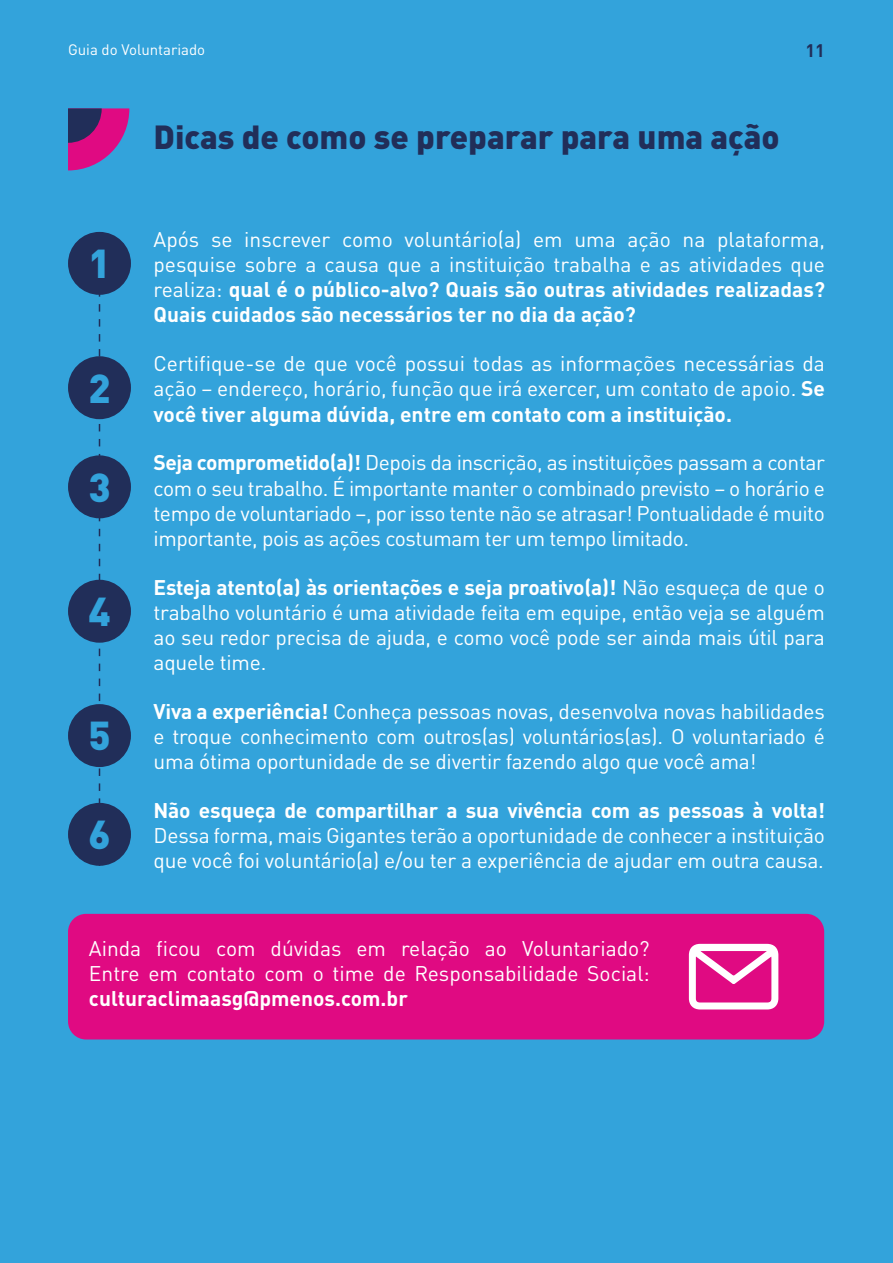
<style>
.page{position:relative;width:893px;height:1263px;background:#33a3db}
.page>*{position:absolute;margin:0;border:0;box-sizing:border-box;transform-origin:0 0}
.t1{font:900 39.9px "DIN Pro";color:#33a3db}
.t2{font:900 33px "DIN Pro";color:#212e59}
.t3{font:21px/25.2px "DIN Pro";letter-spacing:-.01em;color:#fff;text-align:justify}
.t4{font:700 21px "DIN Pro";letter-spacing:-.01em;color:#fff}
.t5{font:700 18px "DIN Pro";color:#212e59}
.t6{font:15px "DIN Pro";color:#fff}
.s1{font-weight:700}
</style>
<div class="page">
<svg style="left:99px;top:295px;width:1px;height:508px"></svg>
<svg style="left:68px;top:108px;width:61px;height:62px"></svg>
<div style="left:68px;top:232px;width:63px;height:63px;background:#212e59;border-radius:50%"></div>
<div style="left:68px;top:356px;width:63px;height:63px;background:#212e59;border-radius:50%"></div>
<div style="left:68px;top:455px;width:63px;height:63px;background:#212e59;border-radius:50%"></div>
<div style="left:68px;top:580px;width:63px;height:63px;background:#212e59;border-radius:50%"></div>
<div style="left:68px;top:704px;width:63px;height:63px;background:#212e59;border-radius:50%"></div>
<div style="left:68px;top:803px;width:63px;height:63px;background:#212e59;border-radius:50%"></div>
<div style="left:68px;top:914px;width:756px;height:125px;background:#e00a82;border-radius:18px"></div>
<svg style="left:689px;top:944px;width:89px;height:65px"></svg>
<p class="t6" style="left:68px;top:38px;width:139px">Guia do Voluntariado</p>
<p class="t5" style="left:805px;top:36px;width:21px">11</p>
<h1 class="t1" style="left:88px;top:229px;width:24px">1</h1>
<h1 class="t1" style="left:88px;top:354px;width:24px">2</h1>
<h1 class="t1" style="left:88px;top:453px;width:24px">3</h1>
<h1 class="t1" style="left:88px;top:577px;width:24px">4</h1>
<h1 class="t1" style="left:88px;top:702px;width:24px">5</h1>
<h1 class="t1" style="left:88px;top:800px;width:24px">6</h1>
<h2 class="t2" style="left:154px;top:108px;width:628px">Dicas de como se preparar para uma ação</h2>
<p class="t3" style="left:154px;top:225px;width:673px">Após se inscrever como voluntário(a) em uma ação na plataforma, pesquise sobre a causa que a instituição trabalha e as atividades que realiza: <span class="s1">qual é o público-alvo? Quais são outras atividades realizadas?<br>Quais cuidados são necessários ter no dia da ação?</span></p>
<p class="t3" style="left:154px;top:349px;width:673px">Certifique-se de que você possui todas as informações necessárias da ação – endereço, horário, função que irá exercer, um contato de apoio. <span class="s1">Se você tiver alguma dúvida, entre em contato com a instituição.</span></p>
<p class="t3" style="left:154px;top:448px;width:673px"><span class="s1">Seja comprometido(a)!</span> Depois da inscrição, as instituições passam a contar com o seu trabalho. É importante manter o combinado previsto – o horário e tempo de voluntariado –, por isso tente não se atrasar! Pontualidade é muito importante, pois as ações costumam ter um tempo limitado.</p>
<p class="t3" style="left:154px;top:572px;width:673px"><span class="s1">Esteja atento(a) às orientações e seja proativo(a)!</span> Não esqueça de que o trabalho voluntário é uma atividade feita em equipe, então veja se alguém ao seu redor precisa de ajuda, e como você pode ser ainda mais útil para aquele time.</p>
<p class="t3" style="left:154px;top:697px;width:673px"><span class="s1">Viva a experiência!</span> Conheça pessoas novas, desenvolva novas habilidades e troque conhecimento com outros(as) voluntários(as). O voluntariado é uma ótima oportunidade de se divertir fazendo algo que você ama!</p>
<p class="t4" style="left:154px;top:793px;width:673px">Não esqueça de compartilhar a sua vivência com as pessoas à volta!</p>
<p class="t3" style="left:154px;top:821px;width:673px">Dessa forma, mais Gigantes terão a oportunidade de conhecer a instituição que você foi voluntário(a) e/ou ter a experiência de ajudar em outra causa.</p>
<p class="t3" style="left:89px;top:933px;width:562px">Ainda ficou com dúvidas em relação ao Voluntariado?<br>Entre em contato com o time de Responsabilidade Social:</p>
<p class="t4" style="left:89px;top:981px;width:320px">culturaclimaasg@pmenos.com.br</p>
</div>
